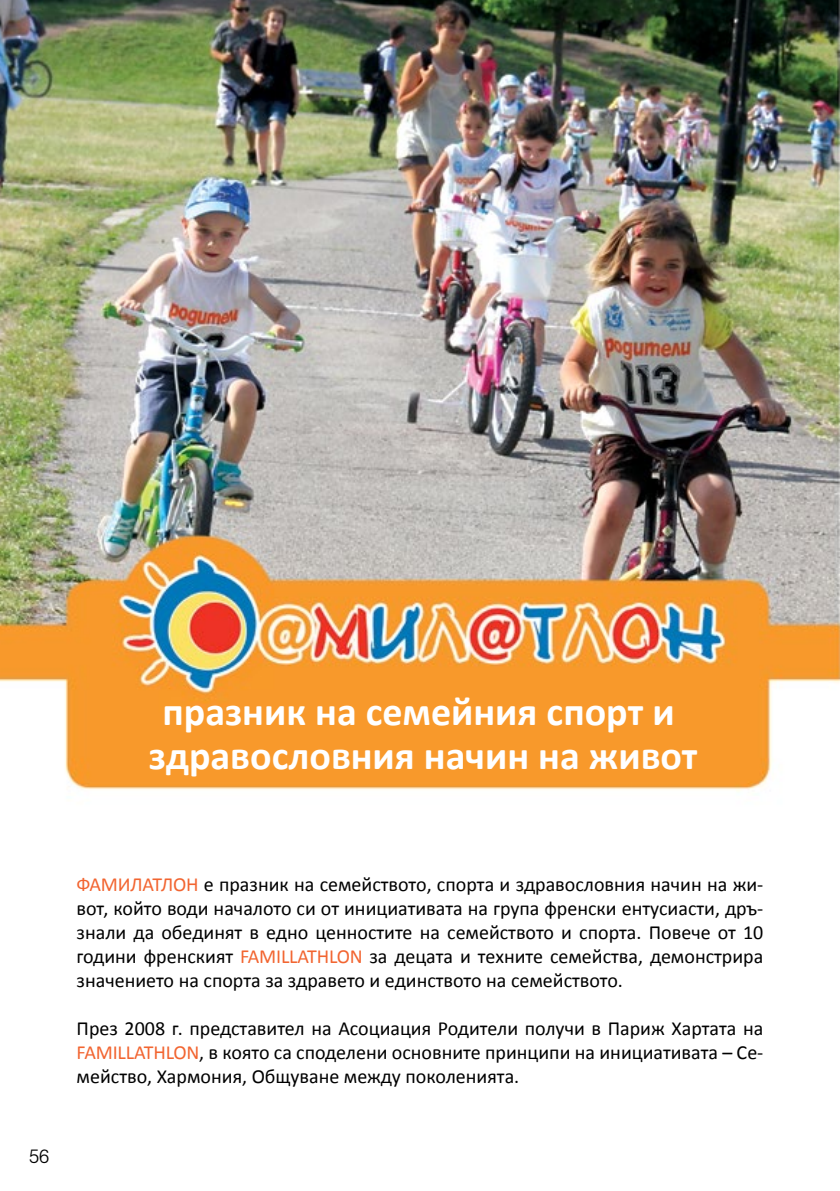
<style>
.page{position:relative;width:840px;height:1191px;background:#fff}
.page>*{position:absolute;margin:0;border:0;box-sizing:border-box;transform-origin:0 0}
.t1{font:700 40px/44px "Calibri";color:#fff;text-align:center}
.t2{font:300 21px "Helen HS Bg";color:#000}
.t3{font:20px/24px "Calibri";color:#000;text-align:justify}
.s1{color:#f26531}
</style>
<div class="page">
<img style="left:0;top:0;width:839px;height:792px">
<h1 class="t1" style="left:149px;top:689px;width:550px">празник на семейния спорт и здравословния начин на живот</h1>
<p class="t2" style="left:29px;top:1146px;width:22px">56</p>
<p class="t3" style="left:76px;top:872px;width:688px"><span class="s1">ФАМИЛАТЛОН</span> е празник на семейството, спорта и здравословния начин на жи&shy;вот, който води началото си от инициативата на група френски ентусиасти, дръ&shy;знали да обединят в едно ценностите на семейството и спорта. Повече от 10 години френският <span class="s1">FAMILLATHLON</span> за децата и техните семейства, демонстрира значението на спорта за здравето и единството на семейството.</p>
<p class="t3" style="left:76px;top:1016px;width:688px">През 2008 г. представител на Асоциация Родители получи в Париж Хартата на <span class="s1">FAMILLATHLON</span>, в която са споделени основните принципи на инициативата – Се&shy;мейство, Хармония, Общуване между поколенията.</p>
</div>
